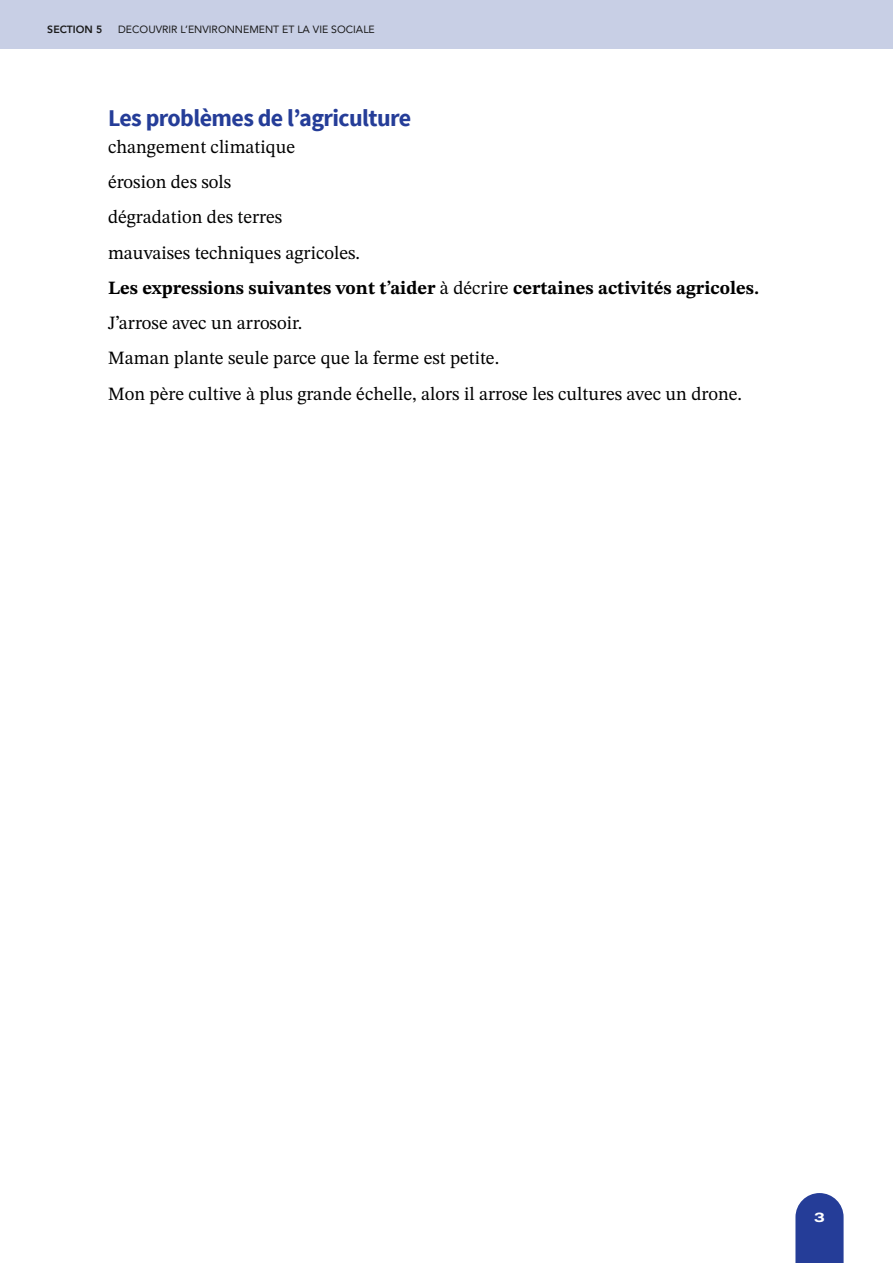
<style>
.page{position:relative;width:893px;height:1263px;background:#fff}
.page>*{position:absolute;margin:0;border:0;box-sizing:border-box;transform-origin:0 0}
.Heading_4{font:700 24px "Source Sans Pro";letter-spacing:-.025em;color:#253d98}
.Body{font:18.75px "STIX Two Text";color:#000}
.Body-2{font:700 18.75px "STIX Two Text";color:#000}
.t1{font:800 13.5px "Archivo Expanded";color:#fff}
.t2{font:10.5px "Avenir";color:#1a1a1a}
.t3{font:800 10.5px "Avenir";color:#1a1a1a}
.s1{font-weight:400}
</style>
<div class="page">
<div style="left:0;top:0;width:893px;height:49px;background:#c8cfe5"></div>
<svg style="left:795px;top:1193px;width:49px;height:70px;background:#394ea1"></svg>
<p class="t3" style="left:47px;top:21px;width:57px">SECTION 5</p>
<p class="t2" style="left:118px;top:21px;width:258px">DECOUVRIR L’ENVIRONNEMENT ET LA VIE SOCIALE</p>
<p class="Heading_4" style="left:108px;top:103px;width:305px">Les problèmes de l’agriculture</p>
<p class="Body" style="left:108px;top:133px;width:189px">changement climatique</p>
<p class="Body" style="left:108px;top:168px;width:125px">érosion des sols</p>
<p class="Body" style="left:108px;top:204px;width:176px">dégradation des terres</p>
<p class="Body" style="left:108px;top:239px;width:254px">mauvaises techniques agricoles.</p>
<p class="Body-2" style="left:108px;top:274px;width:653px">Les expressions suivantes vont t’aider <span class="s1">à décrire</span> certaines activités agricoles.</p>
<p class="Body" style="left:108px;top:309px;width:196px">J’arrose avec un arrosoir.</p>
<p class="Body" style="left:108px;top:345px;width:393px">Maman plante seule parce que la ferme est petite.</p>
<p class="Body" style="left:108px;top:380px;width:636px">Mon père cultive à plus grande échelle, alors il arrose les cultures avec un drone.</p>
<p class="t1" style="left:814px;top:1207px;width:12px">3</p>
</div>
